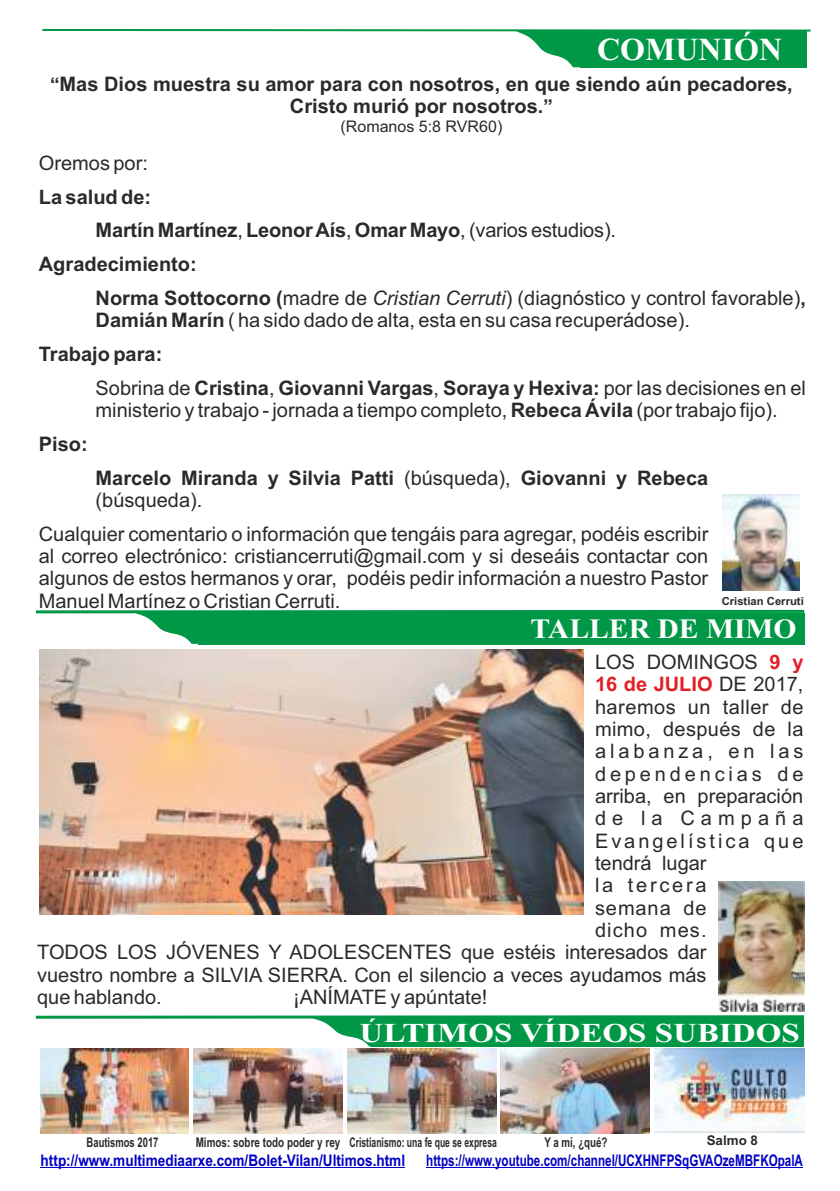
<style>
.page{position:relative;width:840px;height:1191px;background:#fff}
.page>*{position:absolute;margin:0;border:0;box-sizing:border-box;transform-origin:0 0}
.t1{font:700 32px "Times New Roman";color:#fefefe}
.t2{font:700 28px "Times New Roman";color:#fefefe;scale:1.06 1}
.t3{font:700 27.2px "Times New Roman";color:#fefefe;scale:1.21 1}
.t4{font:20px/22.4px "Arial";color:#2b2a29}
.t5{font:700 20px/22.4px "Arial";color:#2b2a29}
.t6{font:20px "Arial";letter-spacing:.025em;color:#2b2a29}
.t7{font:700 20px "Arial";color:#e31e24}
.t8{font:20px "Arial";letter-spacing:.02em;color:#2b2a29}
.t9{font:20px "Arial";letter-spacing:.15em;color:#2b2a29}
.t10{font:20px "Arial";letter-spacing:.195em;color:#2b2a29}
.t11{font:20px "Arial";letter-spacing:.19em;color:#2b2a29}
.t12{font:20px "Arial";letter-spacing:.3em;color:#2b2a29}
.t13{font:20px "Arial";letter-spacing:.14em;color:#2b2a29}
.t14{font:20px "Arial";letter-spacing:.055em;color:#2b2a29}
.t15{font:20px "Arial";letter-spacing:.045em;color:#2b2a29}
.t16{font:700 16px "Arial";color:#0000c4;scale:.73 1}
.t17{font:700 16px "Arial";color:#0000c4;scale:.85 1}
.t18{font:16px "Arial";color:#2b2a29}
.t19{font:700 13.4px "Arial";color:#2b2a29;scale:.74 1}
.t20{font:700 13.4px "Arial";color:#2b2a29;scale:.71 1}
.t21{font:700 13.4px "Arial";color:#2b2a29;scale:.73 1}
.t22{font:700 13.4px "Arial";color:#2b2a29}
.t23{font:700 11.2px "Arial";color:#2b2a29}
.s1{font-size:19px}
.s2{font-weight:400}
.s3{font-weight:700}
.s4{font-style:italic}
.s5{font-weight:700;color:#e31e24}
.s6{font-weight:400;color:#2b2a29}
</style>
<div class="page">
<svg style="left:42px;top:29px;width:769px;height:38px"></svg>
<img style="left:722px;top:494px;width:77px;height:97px">
<svg style="left:133px;top:613px;width:65px;height:31px"></svg>
<div style="left:198px;top:613px;width:606px;height:31px;background:#009846"></div>
<hr style="left:36px;top:610px;width:767px;height:3px;background:#009846">
<svg style="left:310px;top:1018px;width:60px;height:28px"></svg>
<div style="left:370px;top:1018px;width:433px;height:28px;background:#009846"></div>
<hr style="left:36px;top:1015px;width:767px;height:3px;background:#009846">
<img style="left:654px;top:1048px;width:150px;height:84px">
<hr style="left:41px;top:1167px;width:364px;height:1px;background:#0000c4">
<hr style="left:426px;top:1167px;width:376px;height:1px;background:#0000c4">
<img style="left:718px;top:881px;width:86px;height:130px">
<img style="left:194px;top:1048px;width:148px;height:85px">
<img style="left:40px;top:650px;width:543px;height:264px">
<img style="left:500px;top:1048px;width:149px;height:85px">
<img style="left:347px;top:1048px;width:149px;height:85px">
<img style="left:40px;top:1048px;width:149px;height:85px">
<h1 class="t1" style="left:596px;top:38px;width:186px">COMUNIÓN</h1>
<p class="t5" style="left:50px;top:74px;width:743px;text-align:center"><span class="s1">“</span>Mas Dios muestra su amor para con nosotros, en que siendo aún pecadores,<br>Cristo murió por nosotros.<span class="s1">”</span></p>
<p class="t18" style="left:340px;top:121px;width:163px">(Romanos 5:8 RVR60)</p>
<p class="t4" style="left:39px;top:153px;width:110px">Oremos por:</p>
<p class="t5" style="left:39px;top:187px;width:114px">La salud de:</p>
<p class="t5" style="left:96px;top:221px;width:521px">Martín Martínez<span class="s2">,</span> Leonor Aís<span class="s2">,</span> Omar Mayo<span class="s2">, (varios estudios).</span></p>
<p class="t5" style="left:39px;top:255px;width:159px">Agradecimiento:</p>
<p class="t4" style="left:96px;top:288px;width:711px"><span class="s3">Norma Sottocorno (</span>madre de <span class="s4">Cristian Cerruti</span>) (diagnóstico y control favorable)<span class="s3">,</span></p>
<p class="t4" style="left:39px;top:305px;width:652px;line-height:33.8px;text-indent:57px"><span class="s3">Damián Marín</span> ( ha sido dado de alta, esta en su casa recuperádose).<br><span class="s3">Trabajo para:</span></p>
<p class="t4" style="left:96px;top:378px;width:711px">Sobrina de <span class="s3">Cristina</span>, <span class="s3">Giovanni Vargas</span>, <span class="s3">Soraya y Hexiva:</span> por las decisiones en el ministerio y trabajo - jornada a tiempo completo, <span class="s3">Rebeca Ávila</span> (por trabajo fijo).</p>
<p class="t5" style="left:39px;top:434px;width:50px">Piso:</p>
<p class="t5" style="left:96px;top:468px;width:614px">Marcelo Miranda y Silvia Patti <span class="s2">(búsqueda),</span> Giovanni y Rebeca <span class="s2">(búsqueda).</span></p>
<p class="t4" style="left:39px;top:524px;width:670px;text-align:justify">Cualquier comentario o información que tengáis para agregar, podéis escribir al correo electrónico: cristiancerruti@gmail.com y si deseáis contactar con algunos de estos hermanos y orar, podéis pedir información a nuestro Pastor Manuel Martínez o Cristian Cerruti.</p>
<p class="t23" style="left:721px;top:596px;width:84px">Cristian Cerruti</p>
<h2 class="t2" style="left:530px;top:618px;width:253px">TALLER DE MIMO</h2>
<p class="t4" style="left:594px;top:652px;width:210px">LOS DOMINGOS <span class="s5">9 y</span></p>
<p class="t7" style="left:594px;top:676px;width:210px">16 de JULIO <span class="s6">DE 2017,</span></p>
<p class="t6" style="left:594px;top:699px;width:210px">haremos un taller de</p>
<p class="t8" style="left:594px;top:721px;width:210px">mimo, después de la</p>
<p class="t10" style="left:594px;top:743px;width:210px">alabanza, en las</p>
<p class="t11" style="left:594px;top:766px;width:210px">dependencias de</p>
<p class="t4" style="left:594px;top:786px;width:210px">arriba, en preparación</p>
<p class="t12" style="left:594px;top:810px;width:210px">de la Campaña</p>
<p class="t9" style="left:594px;top:833px;width:210px">Evangelística que</p>
<p class="t4" style="left:594px;top:853px;width:113px">tendrá lugar</p>
<p class="t13" style="left:594px;top:877px;width:113px">la tercera</p>
<p class="t15" style="left:594px;top:900px;width:113px">semana de</p>
<p class="t14" style="left:594px;top:922px;width:113px">dicho mes.</p>
<p class="t4" style="left:37px;top:943px;width:670px">TODOS LOS JÓVENES Y ADOLESCENTES que estéis interesados dar</p>
<p class="t4" style="left:37px;top:965px;width:670px">vuestro nombre a SILVIA SIERRA. Con el silencio a veces ayudamos más</p>
<p class="t4" style="left:37px;top:987px;width:126px">que hablando.</p>
<p class="t4" style="left:293px;top:987px;width:196px">¡ANÍMATE y apúntate!</p>
<h3 class="t3" style="left:359px;top:1023px;width:365px">ÚLTIMOS VÍDEOS SUBIDOS</h3>
<p class="t20" style="left:87px;top:1137px;width:103px">Bautismos 2017</p>
<p class="t19" style="left:195px;top:1137px;width:408px">Mimos: sobre todo poder y rey Cristianismo: una fe que se expresa</p>
<p class="t21" style="left:544px;top:1137px;width:88px">Y a mí, ¿qué?</p>
<p class="t22" style="left:706px;top:1135px;width:53px">Salmo 8</p>
<p class="t17" style="left:41px;top:1154px;width:430px">http://www.multimediaarxe.com/Bolet-Vilan/Ultimos.html</p>
<p class="t16" style="left:426px;top:1154px;width:517px">https://www.youtube.com/channel/UCXHNFPSqGVAOzeMBFKOpalA</p>
</div>
